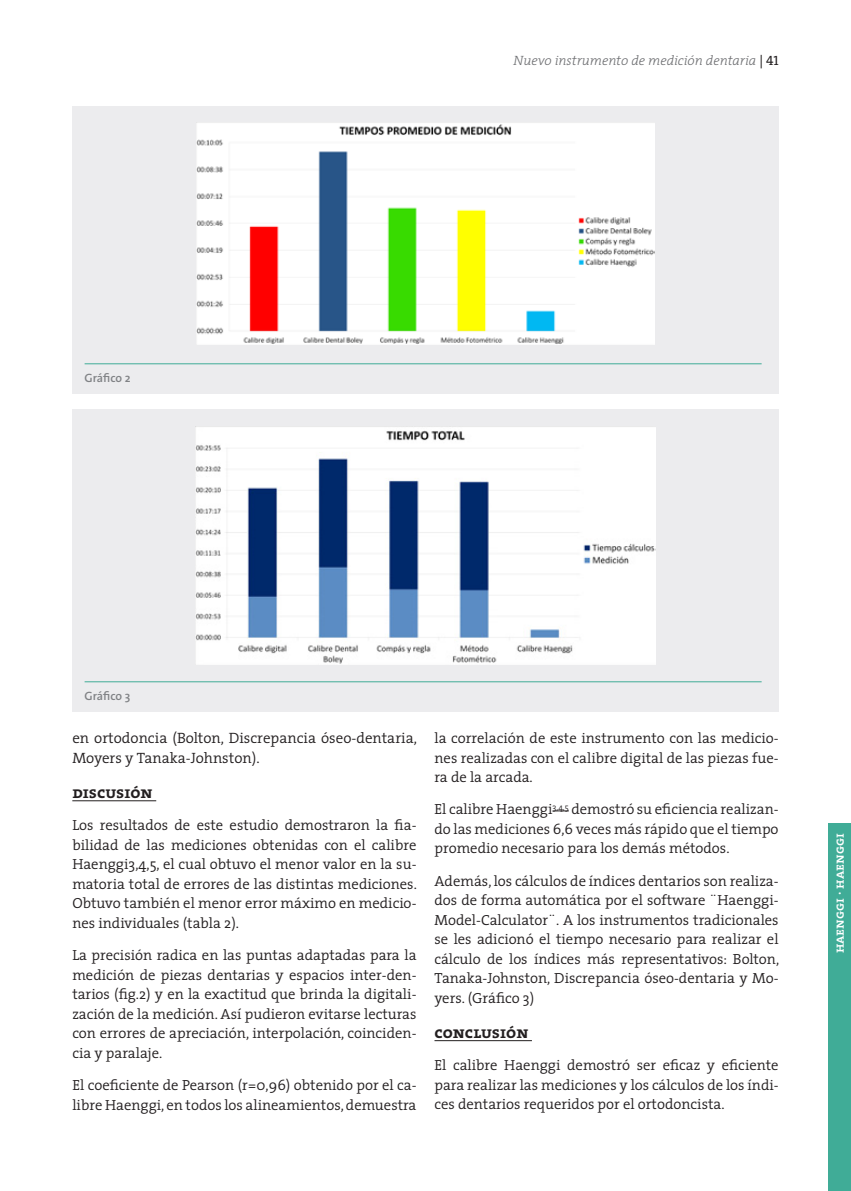
<style>
.page{position:relative;width:851px;height:1191px;background:#fff}
.page>*{position:absolute;margin:0;border:0;box-sizing:border-box;transform-origin:0 0}
.Subtitulos_1{font:16.5px "The Serif Bold Caps";color:#231f20}
.Texto{font:300 15px/19.5px "The Serif";color:#231f20}
.Texto-2{font:300 14.7px/19.5px "The Serif";color:#231f20;text-align:justify}
.t1{font:italic 300 13.5px "The Serif";color:#6c6d70}
.t2{font:13.5px "The Serif Semi Bold Caps";color:#fff}
.Epigrafe{font:600 12.15px "The Sans";color:#808285}
.s1{font-family:"The Serif Regular Caps";font-weight:400;font-style:normal;color:#231f20}
</style>
<div class="page">
<div style="left:72px;top:106px;width:706px;height:288px;background:#ececee"></div>
<hr style="left:85px;top:363px;width:676px;height:1px;background:#40ac97">
<div style="left:72px;top:410px;width:706px;height:302px;background:#ececee"></div>
<hr style="left:85px;top:681px;width:676px;height:1px;background:#40ac97">
<hr style="left:72px;top:800px;width:84px;height:1px;background:#231f20">
<svg style="left:552px;top:810px;width:16px;height:1px"></svg>
<hr style="left:434px;top:1040px;width:98px;height:1px;background:#231f20">
<img style="left:197px;top:123px;width:457px;height:222px">
<img style="left:195px;top:427px;width:460px;height:238px">
<div style="left:828px;top:823px;width:22px;height:368px;background:#40ac97"></div>
<p class="Epigrafe" style="left:85px;top:368px;width:48px">Gráfico 2</p>
<p class="t1" style="left:513px;top:50px;width:266px">Nuevo instrumento de medición dentaria <span class="s1">| 41</span></p>
<p class="Epigrafe" style="left:85px;top:686px;width:47px">Gráfico 3</p>
<p class="Texto" style="left:72px;top:728px;width:346px">en ortodoncia (Bolton, Discrepancia óseo-dentaria,<br>Moyers y Tanaka-Johnston).</p>
<p class="Subtitulos_1" style="left:72px;top:778px;width:82px">discusión</p>
<p class="Texto-2" style="left:72px;top:815px;width:346px">Los resultados de este estudio demostraron la fia&shy;bilidad de las mediciones obtenidas con el calibre Haenggi3,4,5, el cual obtuvo el menor valor en la su&shy;matoria total de errores de las distintas mediciones.<br>Obtuvo también el menor error máximo en medicio&shy;nes individuales (tabla 2).</p>
<p class="Texto-2" style="left:72px;top:945px;width:345px">La precisión radica en las puntas adaptadas para la medición de piezas dentarias y espacios inter-den&shy;tarios (fig.2) y en la exactitud que brinda la digitali&shy;zación de la medición. Así pudieron evitarse lecturas con errores de apreciación, interpolación, coinciden&shy;cia y paralaje.</p>
<p class="Texto-2" style="left:72px;top:1074px;width:345px">El coeficiente de Pearson (r=0,96) obtenido por el ca&shy;libre Haenggi, en todos los alineamientos, demuestra</p>
<p class="Texto-2" style="left:434px;top:728px;width:345px">la correlación de este instrumento con las medicio&shy;nes realizadas con el calibre digital de las piezas fue&shy;ra de la arcada.</p>
<p class="Texto-2" style="left:434px;top:799px;width:345px">El calibre Haenggi<sup>3,4,5</sup> demostró su eficiencia realizan&shy;do las mediciones 6,6 veces más rápido que el tiempo promedio necesario para los demás métodos.</p>
<p class="Texto-2" style="left:434px;top:870px;width:346px">Además, los cálculos de índices dentarios son realiza&shy;dos de forma automática por el software ¨Haenggi-Model-Calculator¨. A los instrumentos tradicionales se les adicionó el tiempo necesario para realizar el cálculo de los índices más representativos: Bolton, Tanaka-Johnston, Discrepancia óseo-dentaria y Mo&shy;yers. (Gráfico 3)</p>
<p class="Subtitulos_1" style="left:434px;top:1018px;width:95px">conclusión</p>
<p class="Texto-2" style="left:434px;top:1055px;width:345px">El calibre Haenggi demostró ser eficaz y eficiente para realizar las mediciones y los cálculos de los índi&shy;ces dentarios requeridos por el ortodoncista.</p>
<p class="t2" style="left:827px;top:953px;width:121px;rotate:-90deg">haenggi · haenggi</p>
</div>
